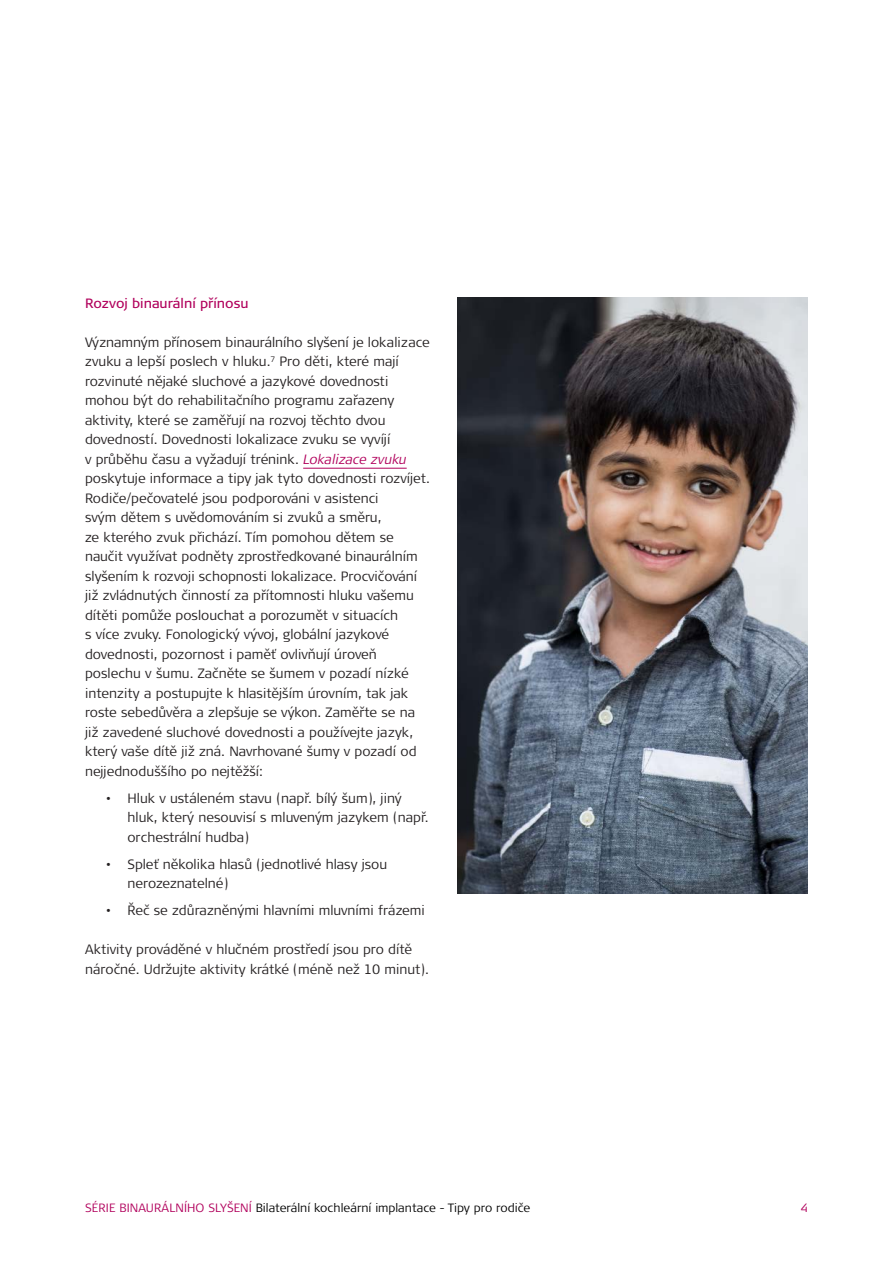
<style>
.page{position:relative;width:893px;height:1263px;background:#fff}
.page>*{position:absolute;margin:0;border:0;box-sizing:border-box;transform-origin:0 0}
.t1{font:300 13.5px/19.5px "Signa Pro";color:#231f20}
.t2{font:13.5px "Signa Pro";color:#b1015c}
.t3{font:300 12px "Signa Pro";color:#000}
.Business_Unit___Targ{font:300 12px "Signa Pro";color:#b1015c}
.s1{font-style:italic;color:#b1015c}
.s2{color:#b1015c}
</style>
<div class="page">
<hr style="left:303px;top:468px;width:104px;height:1px;background:#b1015c">
<img style="left:457px;top:298px;width:351px;height:595px">
<p class="t2" style="left:85px;top:294px;width:165px">Rozvoj binaurální přínosu</p>
<p class="t1" style="left:85px;top:332px;width:346px">Významným přínosem binaurálního slyšení je lokalizace zvuku a lepší poslech v hluku.<sup>7</sup> Pro děti, které mají rozvinuté nějaké sluchové a jazykové dovednosti mohou být do rehabilitačního programu zařazeny aktivity, které se zaměřují na rozvoj těchto dvou dovedností. Dovednosti lokalizace zvuku se vyvíjí<br>v průběhu času a vyžadují trénink. <span class="s1">Lokalizace zvuku </span>poskytuje informace a tipy jak tyto dovednosti rozvíjet.<br>Rodiče/pečovatelé jsou podporováni v asistenci<br>svým dětem s uvědomováním si zvuků a směru,<br>ze kterého zvuk přichází. Tím pomohou dětem se naučit využívat podněty zprostředkované binaurálním slyšením k rozvoji schopnosti lokalizace. Procvičování již zvládnutých činností za přítomnosti hluku vašemu dítěti pomůže poslouchat a porozumět v situacích<br>s více zvuky. Fonologický vývoj, globální jazykové dovednosti, pozornost i paměť ovlivňují úroveň poslechu v šumu. Začněte se šumem v pozadí nízké intenzity a postupujte k hlasitějším úrovním, tak jak roste sebedůvěra a zlepšuje se výkon. Zaměřte se na již zavedené sluchové dovednosti a používejte jazyk, který vaše dítě již zná. Navrhované šumy v pozadí od nejjednoduššího po nejtěžší:</p>
<p class="t1" style="left:128px;top:788px;width:303px;text-indent:-21px">• Hluk v ustáleném stavu (např. bílý šum), jiný hluk, který nesouvisí s mluveným jazykem (např. orchestrální hudba)</p>
<p class="t1" style="left:128px;top:854px;width:261px;text-indent:-21px">• Spleť několika hlasů (jednotlivé hlasy jsou nerozeznatelné)</p>
<p class="t1" style="left:106px;top:900px;width:320px">• Řeč se zdůrazněnými hlavními mluvními frázemi</p>
<p class="t1" style="left:85px;top:939px;width:345px">Aktivity prováděné v hlučném prostředí jsou pro dítě náročné. Udržujte aktivity krátké (méně než 10 minut).</p>
<p class="t3" style="left:85px;top:1199px;width:447px"><span class="s2">SÉRIE BINAURÁLNÍHO SLYŠENÍ</span> Bilaterální kochleární implantace - Tipy pro rodiče</p>
<p class="Business_Unit___Targ" style="left:801px;top:1199px;width:9px">4</p>
</div>
